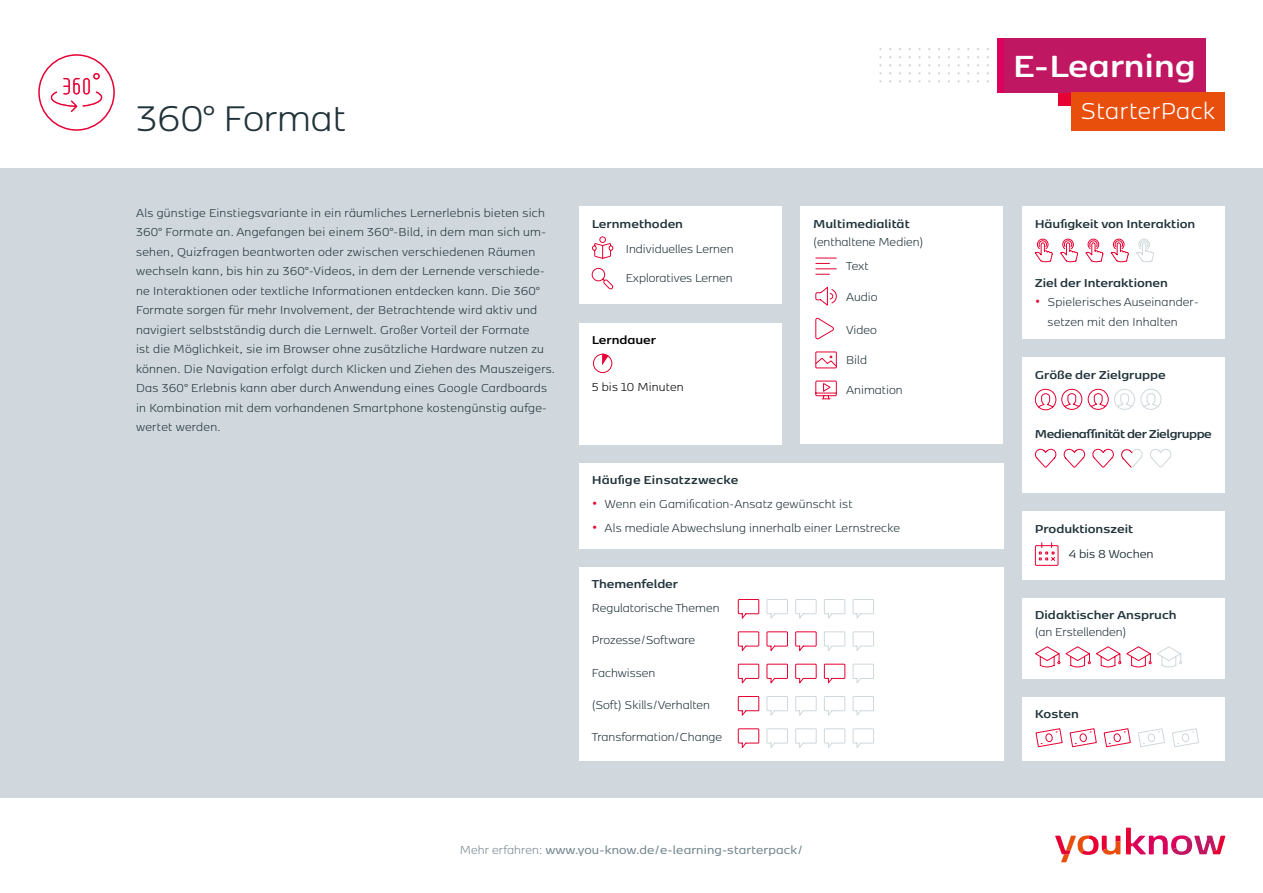
<style>
.page{position:relative;width:1263px;height:893px;background:#fff}
.page>*{position:absolute;margin:0;border:0;box-sizing:border-box;transform-origin:0 0}
.t1{font:300 42px "Kobenhavn Sans";letter-spacing:-.005em;color:#21333b}
.t2{font:700 36px "Kobenhavn Sans";color:#fff}
.t3{font:300 27px "Kobenhavn Sans";letter-spacing:.02em;color:#fff}
.t4{font:300 13.5px/19.5px "Kobenhavn Sans";letter-spacing:.02em;color:#21333b}
.t5{font:300 13.5px/29.5px "Kobenhavn Sans";color:#21333b}
.t6{font:700 13.5px "Kobenhavn Sans";color:#21333b}
.t7{font:600 13.5px "Kobenhavn Sans";letter-spacing:.01em;color:#778992}
.t8{font:700 13.5px "Kobenhavn Sans";letter-spacing:-.03em;color:#21333b}
.t9{font:300 13.5px "Kobenhavn Sans";letter-spacing:.01em;color:#000}
.t10{font:13.5px "Kobenhavn Sans";color:#21333b}
.t11{font:700 13.5px "Kobenhavn Sans";color:#000}
.s1{font-weight:700}
.s2{font-weight:800;font-size:19.5px;color:#e60033}
.s3{font-weight:300}
</style>
<div class="page">
<div style="left:0;top:169px;width:1263px;height:629px;background:#d0d8dd"></div>
<svg style="left:1055px;top:835px;width:65px;height:27px"></svg>
<svg style="left:1126px;top:828px;width:99px;height:27px"></svg>
<div style="left:1059px;top:93px;width:13px;height:13px;background:#e60033"></div>
<div style="left:1004px;top:38px;width:201px;height:55px;background:#bf1761"></div>
<div style="left:998px;top:38px;width:6px;height:55px;background:#db0059"></div>
<div style="left:1072px;top:93px;width:153px;height:38px;background:#e84f0d"></div>
<div style="left:38px;top:54px;width:77px;height:77px;border:2px solid #e60033;border-radius:50%"></div>
<svg style="left:50px;top:73px;width:53px;height:40px"></svg>
<div style="left:579px;top:463px;width:424px;height:85px;background:#fff"></div>
<div style="left:579px;top:567px;width:424px;height:193px;background:#fff"></div>
<svg style="left:737px;top:599px;width:22px;height:20px"></svg>
<svg style="left:766px;top:599px;width:22px;height:20px"></svg>
<svg style="left:795px;top:599px;width:22px;height:20px"></svg>
<svg style="left:824px;top:599px;width:22px;height:20px"></svg>
<svg style="left:852px;top:599px;width:22px;height:20px"></svg>
<svg style="left:737px;top:728px;width:22px;height:20px"></svg>
<svg style="left:766px;top:728px;width:22px;height:20px"></svg>
<svg style="left:795px;top:728px;width:22px;height:20px"></svg>
<svg style="left:824px;top:728px;width:22px;height:20px"></svg>
<svg style="left:852px;top:728px;width:22px;height:20px"></svg>
<svg style="left:737px;top:696px;width:22px;height:20px"></svg>
<svg style="left:766px;top:696px;width:22px;height:20px"></svg>
<svg style="left:795px;top:696px;width:22px;height:20px"></svg>
<svg style="left:824px;top:696px;width:22px;height:20px"></svg>
<svg style="left:852px;top:696px;width:22px;height:20px"></svg>
<svg style="left:737px;top:663px;width:22px;height:21px"></svg>
<svg style="left:766px;top:663px;width:22px;height:21px"></svg>
<svg style="left:795px;top:663px;width:22px;height:21px"></svg>
<svg style="left:824px;top:663px;width:22px;height:21px"></svg>
<svg style="left:852px;top:663px;width:22px;height:20px"></svg>
<svg style="left:737px;top:631px;width:22px;height:20px"></svg>
<svg style="left:766px;top:631px;width:22px;height:20px"></svg>
<svg style="left:795px;top:631px;width:22px;height:20px"></svg>
<svg style="left:824px;top:631px;width:22px;height:20px"></svg>
<svg style="left:852px;top:631px;width:22px;height:20px"></svg>
<div style="left:579px;top:206px;width:203px;height:98px;background:#fff"></div>
<svg style="left:592px;top:236px;width:22px;height:23px"></svg>
<div style="left:579px;top:323px;width:203px;height:121px;background:#fff"></div>
<div style="left:593px;top:354px;width:19px;height:19px;border:1px solid #e60033;border-radius:50%"></div>
<svg style="left:602px;top:353px;width:7px;height:12px"></svg>
<svg style="left:591px;top:268px;width:23px;height:22px"></svg>
<div style="left:1022px;top:207px;width:203px;height:132px;background:#fff"></div>
<svg style="left:1035px;top:238px;width:18px;height:25px"></svg>
<svg style="left:1085px;top:238px;width:19px;height:25px"></svg>
<svg style="left:1060px;top:238px;width:18px;height:25px"></svg>
<svg style="left:1111px;top:238px;width:18px;height:25px"></svg>
<svg style="left:1136px;top:238px;width:18px;height:25px"></svg>
<div style="left:800px;top:207px;width:203px;height:237px;background:#fff"></div>
<svg style="left:816px;top:258px;width:20px;height:17px"></svg>
<svg style="left:815px;top:287px;width:22px;height:19px"></svg>
<div style="left:815px;top:352px;width:22px;height:16px;border:1px solid #e60033"></div>
<svg style="left:815px;top:355px;width:22px;height:12px"></svg>
<svg style="left:815px;top:380px;width:22px;height:20px"></svg>
<svg style="left:815px;top:317px;width:19px;height:23px"></svg>
<div style="left:1022px;top:357px;width:203px;height:136px;background:#fff"></div>
<svg style="left:1035px;top:389px;width:127px;height:22px"></svg>
<svg style="left:1034px;top:449px;width:138px;height:19px"></svg>
<div style="left:1022px;top:511px;width:203px;height:68px;background:#fff"></div>
<svg style="left:1035px;top:542px;width:24px;height:24px"></svg>
<div style="left:1022px;top:697px;width:203px;height:63px;background:#fff"></div>
<svg style="left:1035px;top:728px;width:28px;height:20px"></svg>
<svg style="left:1103px;top:728px;width:28px;height:20px"></svg>
<svg style="left:1138px;top:728px;width:27px;height:19px"></svg>
<svg style="left:1172px;top:728px;width:27px;height:19px"></svg>
<svg style="left:1069px;top:728px;width:28px;height:20px"></svg>
<div style="left:1022px;top:598px;width:203px;height:80px;background:#fff"></div>
<svg style="left:1035px;top:646px;width:147px;height:22px"></svg>
<h1 class="t1" style="left:136px;top:91px;width:211px">360° Format</h1>
<p class="t4" style="left:136px;top:202px;width:420px">Als günstige Einstiegsvariante in ein räumliches Lernerlebnis bieten sich 360° Formate an. Angefangen bei einem 360°-Bild, in dem man sich um&shy;sehen, Quizfragen beantworten oder zwischen verschiedenen Räumen wechseln kann, bis hin zu 360°-Videos, in dem der Lernende verschiede&shy;ne Interaktionen oder textliche Informationen entdecken kann. Die 360° Formate sorgen für mehr Involvement, der Betrachtende wird aktiv und navigiert selbstständig durch die Lernwelt. Großer Vorteil der Formate<br>ist die Möglichkeit, sie im Browser ohne zusätzliche Hardware nutzen zu können. Die Navigation erfolgt durch Klicken und Ziehen des Mauszeigers.<br>Das 360° Erlebnis kann aber durch Anwendung eines Google Cardboards in Kombination mit dem vorhandenen Smartphone kostengünstig aufge&shy;wertet werden.</p>
<p class="t6" style="left:592px;top:214px;width:93px">Lernmethoden</p>
<p class="t5" style="left:626px;top:233px;width:109px">Individuelles Lernen<br>Exploratives Lernen</p>
<p class="t11" style="left:592px;top:330px;width:66px">Lerndauer</p>
<p class="t9" style="left:592px;top:378px;width:93px">5 bis 10 Minuten</p>
<p class="t6" style="left:813px;top:214px;width:98px">Multimedialität</p>
<p class="t5" style="left:846px;top:229px;width:79px;line-height:24.6px;text-indent:-33px">(enthaltene Medien)<br>Text</p>
<p class="t4" style="left:846px;top:286px;width:33px">Audio</p>
<p class="t4" style="left:846px;top:319px;width:32px">Video</p>
<p class="t4" style="left:846px;top:350px;width:22px">Bild</p>
<p class="t5" style="left:846px;top:375px;width:58px">Animation</p>
<p class="t4" style="left:592px;top:468px;width:310px;line-height:23.7px"><span class="s1">Häufige Einsatzzwecke<br></span><span class="s2">·</span> Wenn ein Gamification-Ansatz gewünscht ist<br><span class="s2">·</span> Als mediale Abwechslung innerhalb einer Lernstrecke</p>
<p class="t6" style="left:592px;top:574px;width:88px">Themenfelder</p>
<p class="t5" style="left:592px;top:592px;width:129px">Regulatorische Themen</p>
<p class="t5" style="left:592px;top:625px;width:105px">Prozesse/Software</p>
<p class="t5" style="left:592px;top:657px;width:65px">Fachwissen</p>
<p class="t5" style="left:592px;top:689px;width:120px">(Soft) Skills/Verhalten</p>
<p class="t5" style="left:592px;top:721px;width:132px">Transformation/Change</p>
<p class="t7" style="left:460px;top:841px;width:345px"><span class="s3">Mehr erfahren:</span> www.you-know.de/e-learning-starterpack/</p>
<h2 class="t2" style="left:1013px;top:40px;width:184px">E-Learning</h2>
<h3 class="t3" style="left:1080px;top:93px;width:136px">StarterPack</h3>
<p class="t6" style="left:1035px;top:214px;width:162px">Häufigkeit von Interaktion</p>
<p class="t6" style="left:1035px;top:273px;width:135px">Ziel der Interaktionen</p>
<p class="t4" style="left:1035px;top:292px;width:165px"><span class="s2">·</span> Spielerisches Auseinander-</p>
<p class="t4" style="left:1047px;top:311px;width:132px">setzen mit den Inhalten</p>
<p class="t6" style="left:1035px;top:365px;width:133px">Größe der Zielgruppe</p>
<p class="t8" style="left:1035px;top:424px;width:179px">Medienaffinität der Zielgruppe</p>
<p class="t6" style="left:1035px;top:519px;width:100px">Produktionszeit</p>
<p class="t10" style="left:1069px;top:545px;width:86px">4 bis 8 Wochen</p>
<p class="t6" style="left:1035px;top:605px;width:143px">Didaktischer Anspruch</p>
<p class="t5" style="left:1035px;top:616px;width:93px">(an Erstellenden)</p>
<p class="t6" style="left:1035px;top:704px;width:46px">Kosten</p>
</div>
